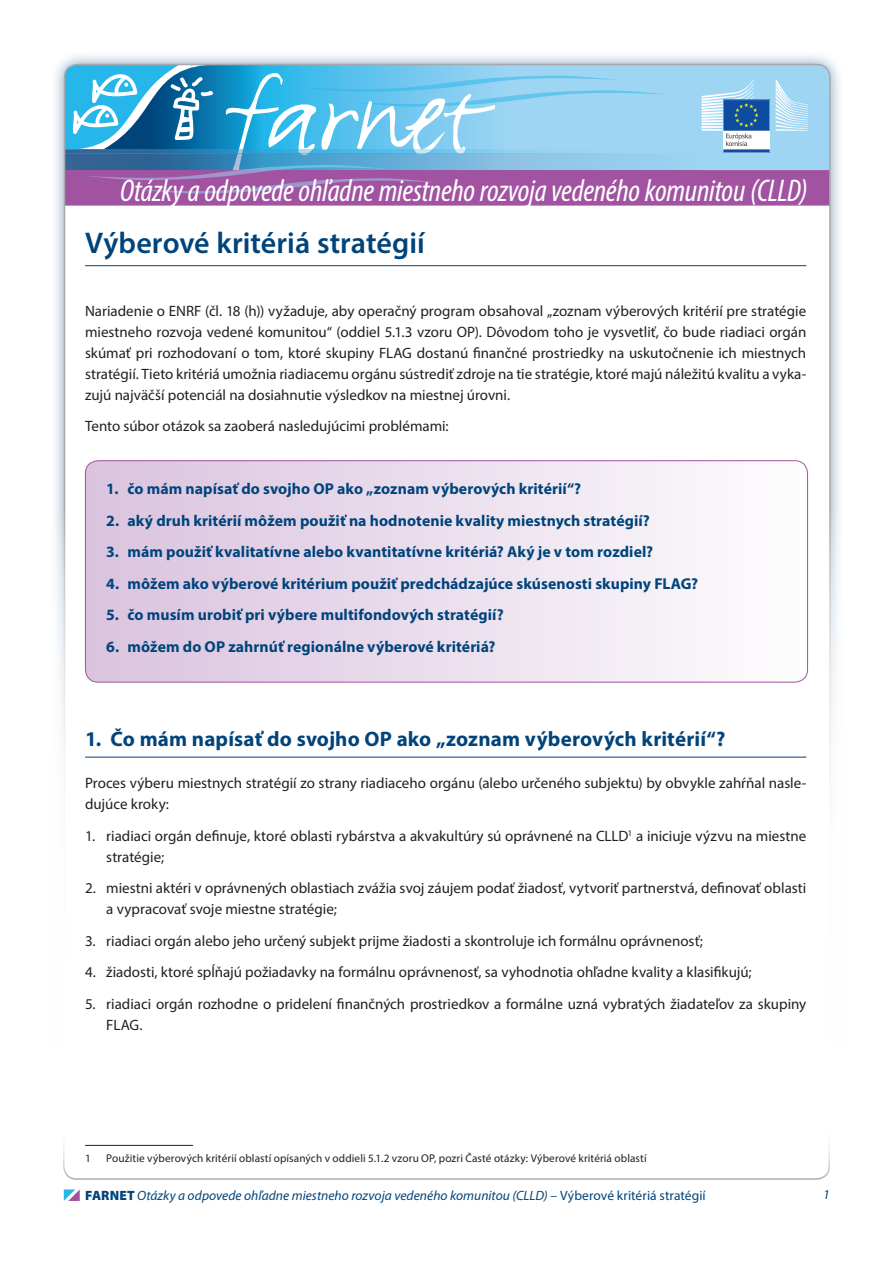
<style>
.page{position:relative;width:893px;height:1263px;background:#fff}
.page>*{position:absolute;margin:0;border:0;box-sizing:border-box;transform-origin:0 0}
.t1{font:italic condensed 31.5px "Myriad Pro";letter-spacing:-.01em;color:#fff}
.t2{font:600 30px "Myriad Pro";color:#00447b}
.t3{font:700 21px "Myriad Pro";letter-spacing:.01em;color:#00447b}
.t4{font:700 15.75px "Myriad Pro";letter-spacing:.005em;color:#00447b}
.t5{font:15px/21px "Myriad Pro";color:#231f20}
.t6{font:italic 13.5px "Myriad Pro";letter-spacing:.005em;color:#00447b}
.t7{font:11.25px "Myriad Pro";letter-spacing:.01em;color:#231f20}
.s1{font-weight:900;font-style:normal}
.s2{font-style:normal}
</style>
<div class="page">
<div style="left:49px;top:49px;width:796px;height:1166px;background:#00447b;opacity:.5"></div>
<div style="left:65px;top:65px;width:765px;height:1135px;background:#fff;border-radius:13px"></div>
<div style="left:670px;top:65px;width:160px;height:105px;background:#9ed5f3"></div>
<div style="left:65px;top:154px;width:638px;height:17px;background:#9cd3f1"></div>
<hr style="left:65px;top:150px;width:638px;height:4px;background:#9ed5f3">
<div style="left:65px;top:170px;width:765px;height:36px;background:#a153a1;border:2px solid #a153a1"></div>
<div style="left:0;top:510px;width:893px;height:753px;background:#fff"></div>
<svg style="left:65px;top:65px;width:605px;height:132px"></svg>
<svg style="left:63px;top:1144px;width:767px;height:36px"></svg>
<svg style="left:64px;top:1189px;width:16px;height:12px"></svg>
<svg style="left:85px;top:461px;width:722px;height:221px"></svg>
<div style="left:85px;top:460px;width:723px;height:222px;border:1px solid #a153a1;border-radius:13px"></div>
<hr style="left:85px;top:265px;width:721px;height:1px;background:#00447b">
<hr style="left:85px;top:757px;width:721px;height:1px;background:#00447b">
<hr style="left:85px;top:1145px;width:108px;height:1px;background:#231f20">
<svg style="left:776px;top:79px;width:32px;height:52px;background:#b8e0f6"></svg>
<svg style="left:702px;top:79px;width:67px;height:74px"></svg>
<h1 class="t1" style="left:120px;top:171px;width:689px">Otázky a odpovede ohľadne miestneho rozvoja vedeného komunitou (CLLD)</h1>
<h2 class="t2" style="left:85px;top:223px;width:341px">Výberové kritériá stratégií</h2>
<p class="t5" style="left:85px;top:300px;width:723px;text-align:justify">Nariadenie o ENRF (čl. 18 (h)) vyžaduje, aby operačný program obsahoval „zoznam výberových kritérií pre stratégie miestneho rozvoja vedené komunitou“ (oddiel 5.1.3 vzoru OP). Dôvodom toho je vysvetliť, čo bude riadiaci orgán skúmať pri rozhodovaní o tom, ktoré skupiny FLAG dostanú finančné prostriedky na uskutočnenie ich miestnych stratégií. Tieto kritériá umožnia riadiacemu orgánu sústrediť zdroje na tie stratégie, ktoré majú náležitú kvalitu a vyka&shy;zujú najväčší potenciál na dosiahnutie výsledkov na miestnej úrovni.</p>
<p class="t5" style="left:85px;top:415px;width:365px">Tento súbor otázok sa zaoberá nasledujúcimi problémami:</p>
<p class="t4" style="left:106px;top:478px;width:476px">1. čo mám napísať do svojho OP ako „zoznam výberových kritérií“?</p>
<p class="t4" style="left:106px;top:510px;width:545px">2. aký druh kritérií môžem použiť na hodnotenie kvality miestnych stratégií?</p>
<p class="t4" style="left:106px;top:541px;width:548px">3. mám použiť kvalitatívne alebo kvantitatívne kritériá? Aký je v tom rozdiel?</p>
<p class="t4" style="left:106px;top:573px;width:593px">4. môžem ako výberové kritérium použiť predchádzajúce skúsenosti skupiny FLAG?</p>
<p class="t4" style="left:106px;top:604px;width:399px">5. čo musím urobiť pri výbere multifondových stratégií?</p>
<p class="t4" style="left:106px;top:636px;width:391px">6. môžem do OP zahrnúť regionálne výberové kritériá?</p>
<h3 class="t3" style="left:85px;top:725px;width:642px">1. Čo mám napísať do svojho OP ako „zoznam výberových kritérií“?</h3>
<p class="t5" style="left:85px;top:772px;width:723px">Proces výberu miestnych stratégií zo strany riadiaceho orgánu (alebo určeného subjektu) by obvykle zahŕňal nasle&shy;dujúce kroky:</p>
<p class="t5" style="left:106px;top:825px;width:701px;text-indent:-21px">1. riadiaci orgán definuje, ktoré oblasti rybárstva a akvakultúry sú oprávnené na CLLD<sup>1</sup> a iniciuje výzvu na miestne stratégie;</p>
<p class="t5" style="left:106px;top:877px;width:701px;text-indent:-21px">2. miestni aktéri v oprávnených oblastiach zvážia svoj záujem podať žiadosť, vytvoriť partnerstvá, definovať oblasti a vypracovať svoje miestne stratégie;</p>
<p class="t5" style="left:85px;top:930px;width:619px">3. riadiaci orgán alebo jeho určený subjekt prijme žiadosti a skontroluje ich formálnu oprávnenosť;</p>
<p class="t5" style="left:85px;top:961px;width:668px">4. žiadosti, ktoré spĺňajú požiadavky na formálnu oprávnenosť, sa vyhodnotia ohľadne kvality a klasifikujú;</p>
<p class="t5" style="left:106px;top:993px;width:701px;text-indent:-21px">5. riadiaci orgán rozhodne o pridelení finančných prostriedkov a formálne uzná vybratých žiadateľov za skupiny<br>FLAG.</p>
<p class="t7" style="left:85px;top:1151px;width:7px">1</p>
<p class="t7" style="left:106px;top:1151px;width:542px">Použitie výberových kritérií oblastí opísaných v oddieli 5.1.2 vzoru OP, pozri Časté otázky: Výberové kritériá oblastí</p>
<p class="t6" style="left:85px;top:1187px;width:622px"><span class="s1">FARNET</span> Otázky a odpovede ohľadne miestneho rozvoja vedeného komunitou (CLLD) <span class="s2">– Výberové kritériá stratégií</span></p>
<p class="t6" style="left:823px;top:1186px;width:8px">1</p>
</div>
